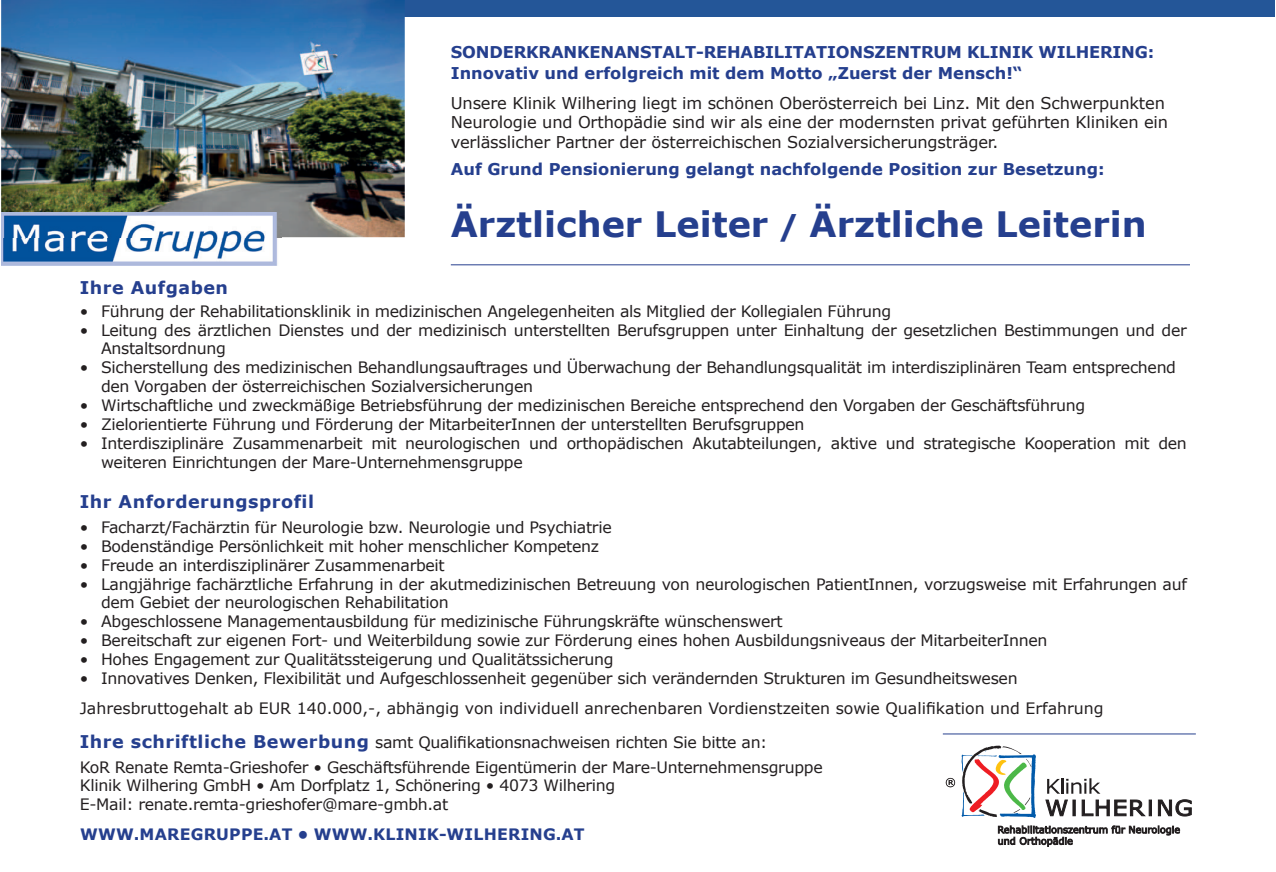
<style>
.page{position:relative;width:1276px;height:872px;background:#fff}
.page>*{position:absolute;margin:0;border:0;box-sizing:border-box;transform-origin:0 0}
.t1{font:700 35px "Verdana";color:#253f8e}
.t2{font:700 17.5px "Verdana";letter-spacing:.03em;color:#253f8e}
.t3{font:16.25px/19.5px "Verdana";letter-spacing:-.01em;color:#231f20}
.t4{font:700 16.25px/21px "Verdana";color:#253f8e}
.t5{font:15.75px/19px "Verdana";letter-spacing:-.02em;color:#231f20}
.t6{font:700 15.75px "Verdana";letter-spacing:.015em;color:#253f8e}
.s1{font-size:30px}
.s2{font-weight:700;font-size:17.5px;color:#253f8e}
</style>
<div class="page">
<svg style="left:1158px;top:799px;width:34px;height:18px"></svg>
<div style="left:1149px;top:800px;width:3px;height:16px;border:1px solid #231f20"></div>
<svg style="left:1045px;top:778px;width:106px;height:38px"></svg>
<div style="left:1073px;top:800px;width:3px;height:16px;border:1px solid #231f20"></div>
<svg style="left:998px;top:826px;width:182px;height:20px"></svg>
<svg style="left:961px;top:746px;width:75px;height:72px"></svg>
<svg style="left:946px;top:778px;width:9px;height:9px"></svg>
<div style="left:403px;top:0;width:872px;height:16px;background:#245698"></div>
<img style="left:1px;top:0;width:404px;height:237px">
<hr style="left:451px;top:264px;width:739px;height:1px;background:#253f8e">
<hr style="left:943px;top:733px;width:253px;height:1px;background:#253f8e">
<img style="left:1px;top:212px;width:281px;height:53px">
<p class="t4" style="left:451px;top:41px;width:705px">SONDERKRANKENANSTALT-REHABILITATIONSZENTRUM KLINIK WILHERING:<br>Innovativ und erfolgreich mit dem Motto „Zuerst der Mensch!“</p>
<p class="t3" style="left:451px;top:93px;width:719px">Unsere Klinik Wilhering liegt im schönen Oberösterreich bei Linz. Mit den Schwerpunkten<br>Neurologie und Orthopädie sind wir als eine der modernsten privat geführten Kliniken ein verlässlicher Partner der österreichischen Sozialversicherungsträger.</p>
<p class="t4" style="left:451px;top:158px;width:655px">Auf Grund Pensionierung gelangt nachfolgende Position zur Besetzung:</p>
<h1 class="t1" style="left:451px;top:200px;width:697px">Ärztlicher Leiter <span class="s1">/</span> Ärztliche Leiterin</h1>
<p class="t2" style="left:80px;top:275px;width:150px">Ihre Aufgaben</p>
<p class="t5" style="left:80px;top:301px;width:813px">• Führung der Rehabilitationsklinik in medizinischen Angelegenheiten als Mitglied der Kollegialen Führung</p>
<p class="t5" style="left:101px;top:320px;width:1087px;text-indent:-21px">• Leitung des ärztlichen Dienstes und der medizinisch unterstellten Berufsgruppen unter Einhaltung der gesetzlichen Bestimmungen und der<br>Anstaltsordnung</p>
<p class="t5" style="left:101px;top:358px;width:1077px;text-indent:-21px">• Sicherstellung des medizinischen Behandlungsauftrages und Überwachung der Behandlungsqualität im interdisziplinären Team entsprechend den Vorgaben der österreichischen Sozialversicherungen</p>
<p class="t5" style="left:80px;top:396px;width:1007px">• Wirtschaftliche und zweckmäßige Betriebsführung der medizinischen Bereiche entsprechend den Vorgaben der Geschäftsführung</p>
<p class="t5" style="left:80px;top:415px;width:726px">• Zielorientierte Führung und Förderung der MitarbeiterInnen der unterstellten Berufsgruppen</p>
<p class="t5" style="left:101px;top:434px;width:1087px;text-indent:-21px">• Interdisziplinäre Zusammenarbeit mit neurologischen und orthopädischen Akutabteilungen, aktive und strategische Kooperation mit den weiteren Einrichtungen der Mare-Unternehmensgruppe</p>
<p class="t2" style="left:80px;top:489px;width:236px">Ihr Anforderungsprofil</p>
<p class="t5" style="left:80px;top:517px;width:533px">• Facharzt/Fachärztin für Neurologie bzw. Neurologie und Psychiatrie</p>
<p class="t5" style="left:80px;top:536px;width:521px">• Bodenständige Persönlichkeit mit hoher menschlicher Kompetenz</p>
<p class="t5" style="left:80px;top:555px;width:367px">• Freude an interdisziplinärer Zusammenarbeit</p>
<p class="t5" style="left:101px;top:574px;width:1087px;text-indent:-21px">• Langjährige fachärztliche Erfahrung in der akutmedizinischen Betreuung von neurologischen PatientInnen, vorzugsweise mit Erfahrungen auf dem Gebiet der neurologischen Rehabilitation</p>
<p class="t5" style="left:80px;top:612px;width:704px">• Abgeschlossene Managementausbildung für medizinische Führungskräfte wünschenswert</p>
<p class="t5" style="left:80px;top:631px;width:969px">• Bereitschaft zur eigenen Fort- und Weiterbildung sowie zur Förderung eines hohen Ausbildungsniveaus der MitarbeiterInnen</p>
<p class="t5" style="left:80px;top:650px;width:535px">• Hohes Engagement zur Qualitätssteigerung und Qualitätssicherung</p>
<p class="t5" style="left:80px;top:663px;width:1025px;line-height:30px">• Innovatives Denken, Flexibilität und Aufgeschlossenheit gegenüber sich verändernden Strukturen im Gesundheitswesen<br>Jahresbruttogehalt ab EUR 140.000,-, abhängig von individuell anrechenbaren Vordienstzeiten sowie Qualifikation und Erfahrung</p>
<p class="t5" style="left:80px;top:729px;width:744px;line-height:25px"><span class="s2">Ihre schriftliche Bewerbung</span> samt Qualifikationsnachweisen richten Sie bitte an:<br>KoR Renate Remta-Grieshofer • Geschäftsführende Eigentümerin der Mare-Unternehmensgruppe</p>
<p class="t5" style="left:80px;top:776px;width:537px">Klinik Wilhering GmbH • Am Dorfplatz 1, Schönering • 4073 Wilhering<br>E-Mail: renate.remta-grieshofer@mare-gmbh.at</p>
<p class="t6" style="left:80px;top:823px;width:506px">WWW.MAREGRUPPE.AT • WWW.KLINIK-WILHERING.AT</p>
</div>
